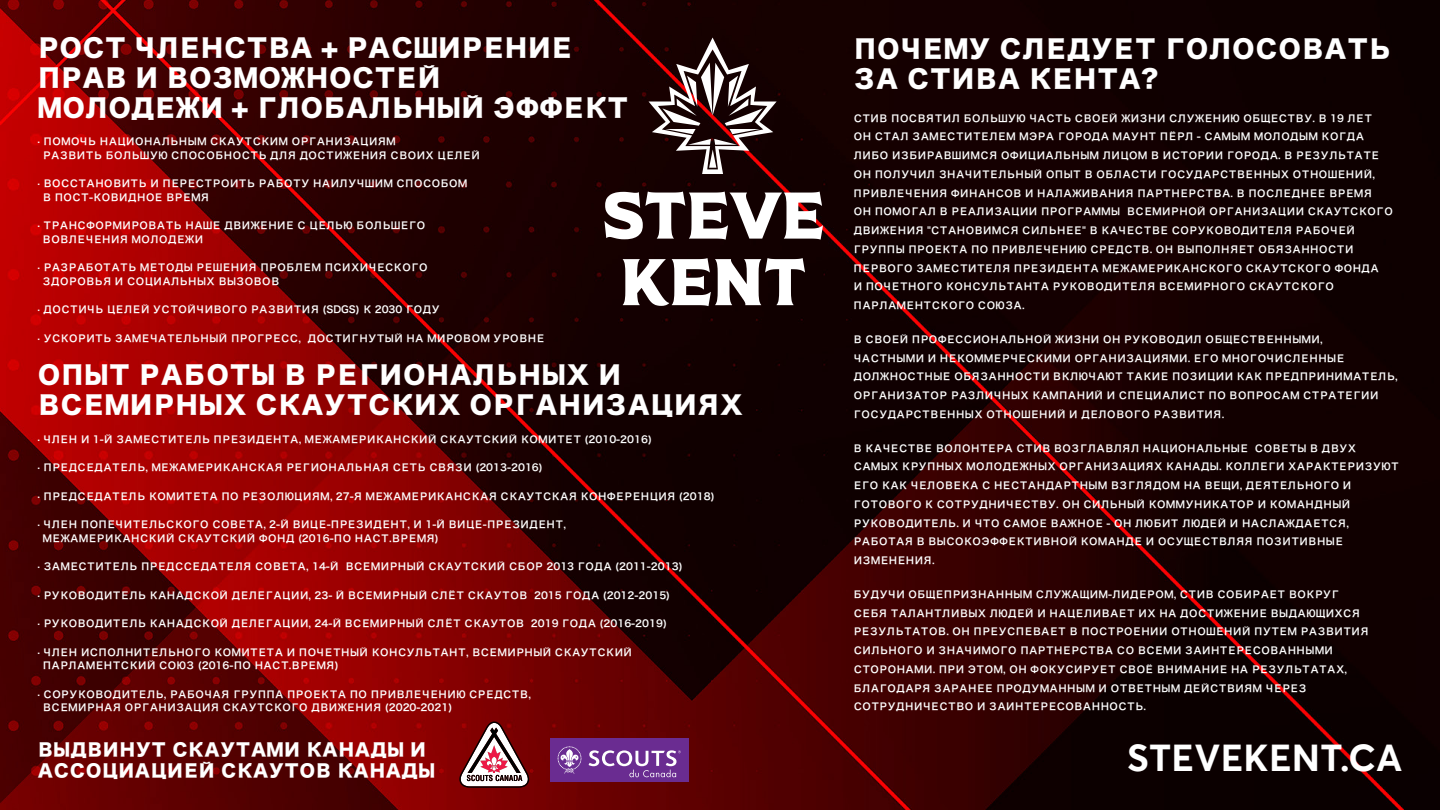
<style>
.page{position:relative;width:1440px;height:810px;background:#fff}
.page>*{position:absolute;margin:0;border:0;box-sizing:border-box;transform-origin:0 0}
.t1{font:700 37.5px "Avertafor TBWA";letter-spacing:.01em;color:#fff}
.t2{font:24.75px/29.7px "Hira Kaku Std W8";letter-spacing:-.08em;color:#fff}
.t3{font:17.25px/20.7px "Hira Kaku Std W8";letter-spacing:-.065em;color:#fff}
.t4{font:9.75px/18.8px "Hira Kaku Pro W6";letter-spacing:-.115em;color:#fff}
</style>
<div class="page">
<img style="left:0;top:0;width:1440px;height:810px">
<svg style="left:649px;top:38px;width:128px;height:136px"></svg>
<svg style="left:605px;top:192px;width:218px;height:48px"></svg>
<svg style="left:623px;top:258px;width:182px;height:48px"></svg>
<svg style="left:459px;top:722px;width:70px;height:66px"></svg>
<div style="left:551px;top:739px;width:138px;height:43px;background:#6a2c91"></div>
<svg style="left:558px;top:746px;width:24px;height:28px"></svg>
<svg style="left:589px;top:750px;width:92px;height:27px"></svg>
<h2 class="t2" style="left:36px;top:34px;width:596px">РОСТ ЧЛЕНСТВА + РАСШИРЕНИЕ<br>ПРАВ И ВОЗМОЖНОСТЕЙ<br>МОЛОДЕЖИ + ГЛОБАЛЬНЫЙ ЭФФЕКТ</h2>
<p class="t4" style="left:42px;top:134px;width:440px;line-height:13.5px;text-indent:-5px">· ПОМОЧЬ НАЦИОНАЛЬНЫМ СКАУТСКИМ ОРГАНИЗАЦИЯМ<br>РАЗВИТЬ БОЛЬШУЮ СПОСОБНОСТЬ ДЛЯ ДОСТИЖЕНИЯ СВОИХ ЦЕЛЕЙ</p>
<p class="t4" style="left:42px;top:176px;width:427px;line-height:13.5px;text-indent:-5px">· ВОССТАНОВИТЬ И ПЕРЕСТРОИТЬ РАБОТУ НАИЛУЧШИМ СПОСОБОМ<br>В ПОСТ-КОВИДНОЕ ВРЕМЯ</p>
<p class="t4" style="left:42px;top:218px;width:386px;line-height:13.5px;text-indent:-4px">· ТРАНСФОРМИРОВАТЬ НАШЕ ДВИЖЕНИЕ С ЦЕЛЬЮ БОЛЬШЕГО<br>ВОВЛЕЧЕНИЯ МОЛОДЕЖИ</p>
<p class="t4" style="left:42px;top:260px;width:388px;line-height:13.5px;text-indent:-4px">· РАЗРАБОТАТЬ МЕТОДЫ РЕШЕНИЯ ПРОБЛЕМ ПСИХИЧЕСКОГО<br>ЗДОРОВЬЯ И СОЦИАЛЬНЫХ ВЫЗОВОВ</p>
<p class="t4" style="left:37px;top:300px;width:405px">· ДОСТИЧЬ ЦЕЛЕЙ УСТОЙЧИВОГО РАЗВИТИЯ (SDGS) К 2030 ГОДУ</p>
<p class="t4" style="left:37px;top:328px;width:509px">· УСКОРИТЬ ЗАМЕЧАТЕЛЬНЫЙ ПРОГРЕСС, ДОСТИГНУТЫЙ НА МИРОВОМ УРОВНЕ</p>
<h2 class="t2" style="left:36px;top:361px;width:709px">ОПЫТ РАБОТЫ В РЕГИОНАЛЬНЫХ И<br>ВСЕМИРНЫХ СКАУТСКИХ ОРГАНИЗАЦИЯХ</h2>
<p class="t4" style="left:38px;top:429px;width:616px">· ЧЛЕН И 1-Й ЗАМЕСТИТЕЛЬ ПРЕЗИДЕНТА, МЕЖАМЕРИКАНСКИЙ СКАУТСКИЙ КОМИТЕТ (2010-2016)</p>
<p class="t4" style="left:38px;top:458px;width:507px">· ПРЕДСЕДАТЕЛЬ, МЕЖАМЕРИКАНСКАЯ РЕГИОНАЛЬНАЯ СЕТЬ СВЯЗИ (2013-2016)</p>
<p class="t4" style="left:38px;top:486px;width:679px">· ПРЕДСЕДАТЕЛЬ КОМИТЕТА ПО РЕЗОЛЮЦИЯМ, 27-Я МЕЖАМЕРИКАНСКАЯ СКАУТСКАЯ КОНФЕРЕНЦИЯ (2018)</p>
<p class="t4" style="left:43px;top:517px;width:525px;line-height:13.5px;text-indent:-5px">· ЧЛЕН ПОПЕЧИТЕЛЬСКОГО СОВЕТА, 2-Й ВИЦЕ-ПРЕЗИДЕНТ, И 1-Й ВИЦЕ-ПРЕЗИДЕНТ,<br>МЕЖАМЕРИКАНСКИЙ СКАУТСКИЙ ФОНД (2016-ПО НАСТ.ВРЕМЯ)</p>
<p class="t4" style="left:38px;top:557px;width:647px">· ЗАМЕСТИТЕЛЬ ПРЕДССЕДАТЕЛЯ СОВЕТА, 14-Й ВСЕМИРНЫЙ СКАУТСКИЙ СБОР 2013 ГОДА (2011-2013)</p>
<p class="t4" style="left:38px;top:585px;width:634px">· РУКОВОДИТЕЛЬ КАНАДСКОЙ ДЕЛЕГАЦИИ, 23- Й ВСЕМИРНЫЙ СЛЁТ СКАУТОВ 2015 ГОДА (2012-2015)</p>
<p class="t4" style="left:38px;top:614px;width:631px">· РУКОВОДИТЕЛЬ КАНАДСКОЙ ДЕЛЕГАЦИИ, 24-Й ВСЕМИРНЫЙ СЛЁТ СКАУТОВ 2019 ГОДА (2016-2019)</p>
<p class="t4" style="left:42px;top:645px;width:592px;line-height:13.5px;text-indent:-5px">· ЧЛЕН ИСПОЛНИТЕЛЬНОГО КОМИТЕТА И ПОЧЕТНЫЙ КОНСУЛЬТАНТ, ВСЕМИРНЫЙ СКАУТСКИЙ<br>ПАРЛАМЕНТСКИЙ СОЮЗ (2016-ПО НАСТ.ВРЕМЯ)</p>
<p class="t4" style="left:42px;top:687px;width:490px;line-height:13.5px;text-indent:-5px">· СОРУКОВОДИТЕЛЬ, РАБОЧАЯ ГРУППА ПРОЕКТА ПО ПРИВЛЕЧЕНИЮ СРЕДСТВ,<br>ВСЕМИРНАЯ ОРГАНИЗАЦИЯ СКАУТСКОГО ДВИЖЕНИЯ (2020-2021)</p>
<h3 class="t3" style="left:37px;top:740px;width:400px">ВЫДВИНУТ СКАУТАМИ КАНАДЫ И<br>АССОЦИАЦИЕЙ СКАУТОВ КАНАДЫ</h3>
<h2 class="t2" style="left:852px;top:35px;width:541px">ПОЧЕМУ СЛЕДУЕТ ГОЛОСОВАТЬ<br>ЗА СТИВА КЕНТА?</h2>
<p class="t4" style="left:853px;top:108px;width:542px">СТИВ ПОСВЯТИЛ БОЛЬШУЮ ЧАСТЬ СВОЕЙ ЖИЗНИ СЛУЖЕНИЮ ОБЩЕСТВУ. В 19 ЛЕТ ОН СТАЛ ЗАМЕСТИТЕЛЕМ МЭРА ГОРОДА МАУНТ ПЁРЛ - САМЫМ МОЛОДЫМ КОГДА ЛИБО ИЗБИРАВШИМСЯ ОФИЦИАЛЬНЫМ ЛИЦОМ В ИСТОРИИ ГОРОДА. В РЕЗУЛЬТАТЕ ОН ПОЛУЧИЛ ЗНАЧИТЕЛЬНЫЙ ОПЫТ В ОБЛАСТИ ГОСУДАРСТВЕННЫХ ОТНОШЕНИЙ, ПРИВЛЕЧЕНИЯ ФИНАНСОВ И НАЛАЖИВАНИЯ ПАРТНЕРСТВА. В ПОСЛЕДНЕЕ ВРЕМЯ ОН ПОМОГАЛ В РЕАЛИЗАЦИИ ПРОГРАММЫ ВСЕМИРНОЙ ОРГАНИЗАЦИИ СКАУТСКОГО ДВИЖЕНИЯ "СТАНОВИМСЯ СИЛЬНЕЕ" В КАЧЕСТВЕ СОРУКОВОДИТЕЛЯ РАБОЧЕЙ ГРУППЫ ПРОЕКТА ПО ПРИВЛЕЧЕНИЮ СРЕДСТВ. ОН ВЫПОЛНЯЕТ ОБЯЗАННОСТИ ПЕРВОГО ЗАМЕСТИТЕЛЯ ПРЕЗИДЕНТА МЕЖАМЕРИКАНСКОГО СКАУТСКОГО ФОНДА<br>И ПОЧЕТНОГО КОНСУЛЬТАНТА РУКОВОДИТЕЛЯ ВСЕМИРНОГО СКАУТСКОГО ПАРЛАМЕНТСКОГО СОЮЗА.</p>
<p class="t4" style="left:853px;top:329px;width:547px">В СВОЕЙ ПРОФЕССИОНАЛЬНОЙ ЖИЗНИ ОН РУКОВОДИЛ ОБЩЕСТВЕННЫМИ,<br>ЧАСТНЫМИ И НЕКОММЕРЧЕСКИМИ ОРГАНИЗАЦИЯМИ. ЕГО МНОГОЧИСЛЕННЫЕ ДОЛЖНОСТНЫЕ ОБЯЗАННОСТИ ВКЛЮЧАЮТ ТАКИЕ ПОЗИЦИИ КАК ПРЕДПРИНИМАТЕЛЬ, ОРГАНИЗАТОР РАЗЛИЧНЫХ КАМПАНИЙ И СПЕЦИАЛИСТ ПО ВОПРОСАМ СТРАТЕГИИ ГОСУДАРСТВЕННЫХ ОТНОШЕНИЙ И ДЕЛОВОГО РАЗВИТИЯ.</p>
<p class="t4" style="left:853px;top:438px;width:549px">В КАЧЕСТВЕ ВОЛОНТЕРА СТИВ ВОЗГЛАВЛЯЛ НАЦИОНАЛЬНЫЕ СОВЕТЫ В ДВУХ САМЫХ КРУПНЫХ МОЛОДЕЖНЫХ ОРГАНИЗАЦИЯХ КАНАДЫ. КОЛЛЕГИ ХАРАКТЕРИЗУЮТ ЕГО КАК ЧЕЛОВЕКА С НЕСТАНДАРТНЫМ ВЗГЛЯДОМ НА ВЕЩИ, ДЕЯТЕЛЬНОГО И ГОТОВОГО К СОТРУДНИЧЕСТВУ. ОН СИЛЬНЫЙ КОММУНИКАТОР И КОМАНДНЫЙ РУКОВОДИТЕЛЬ. И ЧТО САМОЕ ВАЖНОЕ - ОН ЛЮБИТ ЛЮДЕЙ И НАСЛАЖДАЕТСЯ, РАБОТАЯ В ВЫСОКОЭФФЕКТИВНОЙ КОМАНДЕ И ОСУЩЕСТВЛЯЯ ПОЗИТИВНЫЕ ИЗМЕНЕНИЯ.</p>
<p class="t4" style="left:853px;top:584px;width:518px">БУДУЧИ ОБЩЕПРИЗНАННЫМ СЛУЖАЩИМ-ЛИДЕРОМ, СТИВ СОБИРАЕТ ВОКРУГ СЕБЯ ТАЛАНТЛИВЫХ ЛЮДЕЙ И НАЦЕЛИВАЕТ ИХ НА ДОСТИЖЕНИЕ ВЫДАЮЩИХСЯ РЕЗУЛЬТАТОВ. ОН ПРЕУСПЕВАЕТ В ПОСТРОЕНИИ ОТНОШЕНИЙ ПУТЕМ РАЗВИТИЯ СИЛЬНОГО И ЗНАЧИМОГО ПАРТНЕРСТВА СО ВСЕМИ ЗАИНТЕРЕСОВАННЫМИ СТОРОНАМИ. ПРИ ЭТОМ, ОН ФОКУСИРУЕТ СВОЁ ВНИМАНИЕ НА РЕЗУЛЬТАТАХ, БЛАГОДАРЯ ЗАРАНЕЕ ПРОДУМАННЫМ И ОТВЕТНЫМ ДЕЙСТВИЯМ ЧЕРЕЗ СОТРУДНИЧЕСТВО И ЗАИНТЕРЕСОВАННОСТЬ.</p>
<h1 class="t1" style="left:1127px;top:734px;width:277px">STEVEKENT.CA</h1>
</div>
